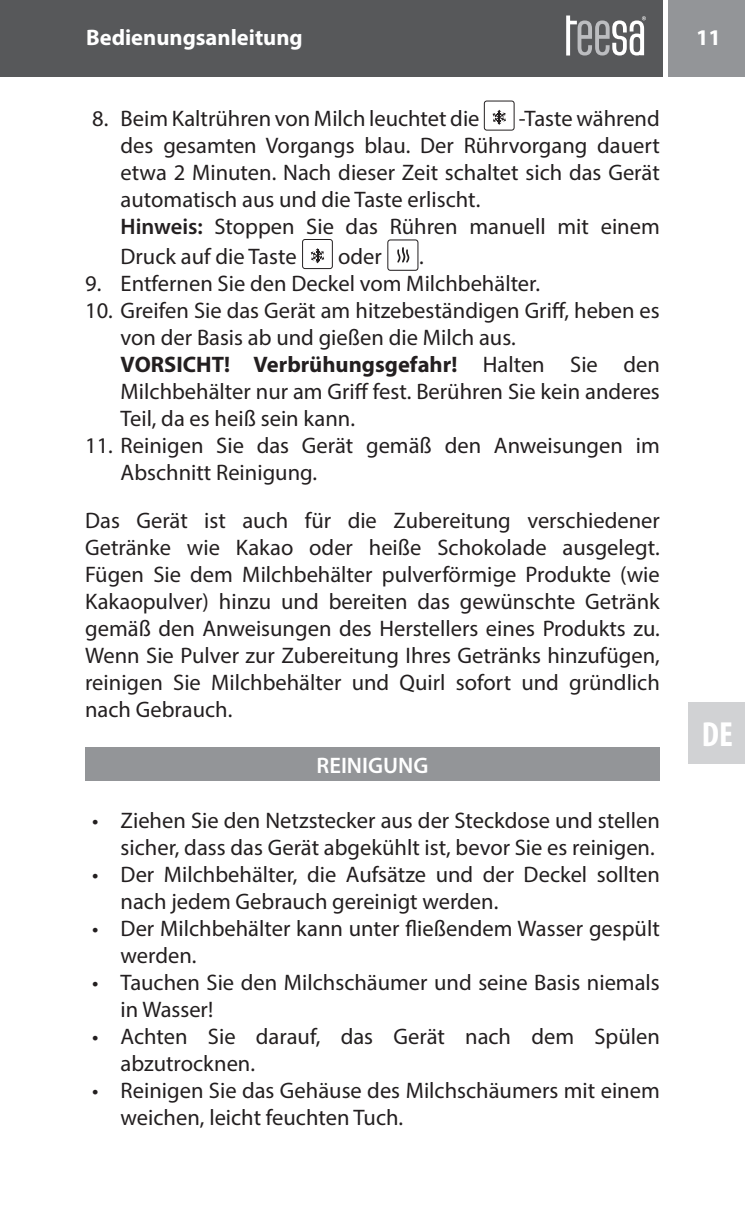
<style>
.page{position:relative;width:745px;height:1205px;background:#fff}
.page>*{position:absolute;margin:0;border:0;box-sizing:border-box;transform-origin:0 0}
.t1{font:700 condensed 35px "Myriad Pro";color:#fff}
.t2{font:22.5px/27px "Myriad Pro";color:#231f20}
.t3{font:700 22.5px "Myriad Pro";color:#fff}
.t4{font:600 22.5px "Myriad Pro";color:#fff}
.s1{font-weight:600}
.s2{font-weight:700}
</style>
<div class="page">
<div style="left:687px;top:702px;width:57px;height:61px;background:#d1d2d4"></div>
<div style="left:667px;top:0;width:77px;height:77px;background:#939598"></div>
<div style="left:0;top:0;width:662px;height:77px;background:#57585a"></div>
<svg style="left:566px;top:16px;width:79px;height:40px"></svg>
<div style="left:483px;top:101px;width:31px;height:30px;border:1px solid #231f20;border-radius:2px"></div>
<svg style="left:492px;top:110px;width:13px;height:15px"></svg>
<div style="left:302px;top:239px;width:30px;height:30px;border:1px solid #231f20;border-radius:2px"></div>
<svg style="left:310px;top:248px;width:14px;height:15px"></svg>
<div style="left:387px;top:239px;width:31px;height:32px;border:1px solid #231f20;border-radius:3px"></div>
<svg style="left:397px;top:247px;width:13px;height:16px"></svg>
<div style="left:85px;top:747px;width:574px;height:34px;background:#939598"></div>
<p class="t3" style="left:86px;top:26px;width:218px">Bedienungsanleitung</p>
<p class="t3" style="left:695px;top:26px;width:26px">11</p>
<p class="t2" style="left:120px;top:105px;width:540px;text-indent:398px">-Taste während des gesamten Vorgangs blau. Der Rührvorgang dauert etwa 2 Minuten. Nach dieser Zeit schaltet sich das Gerät automatisch aus und die Taste erlischt.<br><span class="s1">Hinweis:</span> Stoppen Sie das Rühren manuell mit einem</p>
<p class="t2" style="left:120px;top:244px;width:177px">Druck auf die Taste</p>
<p class="t2" style="left:338px;top:244px;width:45px">oder</p>
<p class="t2" style="left:419px;top:244px;width:6px">.</p>
<p class="t2" style="left:85px;top:271px;width:456px">9. Entfernen Sie den Deckel vom Milchbehälter.</p>
<p class="t2" style="left:120px;top:298px;width:540px;text-indent:-35px">10. Greifen Sie das Gerät am hitzebeständigen Griff, heben es von der Basis ab und gießen die Milch aus.<br><span class="s2">VORSICHT! Verbrühungsgefahr!</span> Halten Sie den Milchbehälter nur am Griff fest. Berühren Sie kein anderes Teil, da es heiß sein kann.</p>
<p class="t2" style="left:120px;top:433px;width:540px;text-indent:-35px">11. Reinigen Sie das Gerät gemäß den Anweisungen im<br>Abschnitt Reinigung.</p>
<p class="t2" style="left:85px;top:507px;width:576px;text-align:justify">Das Gerät ist auch für die Zubereitung verschiedener Getränke wie Kakao oder heiße Schokolade ausgelegt.<br>Fügen Sie dem Milchbehälter pulverförmige Produkte (wie Kakaopulver) hinzu und bereiten das gewünschte Getränk gemäß den Anweisungen des Herstellers eines Produkts zu.<br>Wenn Sie Pulver zur Zubereitung Ihres Getränks hinzufügen, reinigen Sie Milchbehälter und Quirl sofort und gründlich nach Gebrauch.</p>
<p class="t2" style="left:92px;top:105px;width:388px">8. Beim Kaltrühren von Milch leuchtet die</p>
<p class="t4" style="left:316px;top:754px;width:113px">REINIGUNG</p>
<p class="t2" style="left:92px;top:807px;width:568px;text-align:right">• Ziehen Sie den Netzstecker aus der Steckdose und stellen sicher, dass das Gerät abgekühlt ist, bevor Sie es reinigen.</p>
<p class="t2" style="left:120px;top:861px;width:540px;text-indent:-28px">• Der Milchbehälter, die Aufsätze und der Deckel sollten nach jedem Gebrauch gereinigt werden.</p>
<p class="t2" style="left:120px;top:915px;width:540px;text-indent:-28px">• Der Milchbehälter kann unter fließendem Wasser gespült werden.</p>
<p class="t2" style="left:120px;top:969px;width:540px;text-indent:-28px">• Tauchen Sie den Milchschäumer und seine Basis niemals in Wasser!</p>
<p class="t2" style="left:120px;top:1023px;width:540px;text-indent:-28px">• Achten Sie darauf, das Gerät nach dem Spülen abzutrocknen.</p>
<p class="t2" style="left:120px;top:1077px;width:540px;text-indent:-28px">• Reinigen Sie das Gehäuse des Milchschäumers mit einem weichen, leicht feuchten Tuch.</p>
<h1 class="t1" style="left:701px;top:713px;width:32px">DE</h1>
</div>
